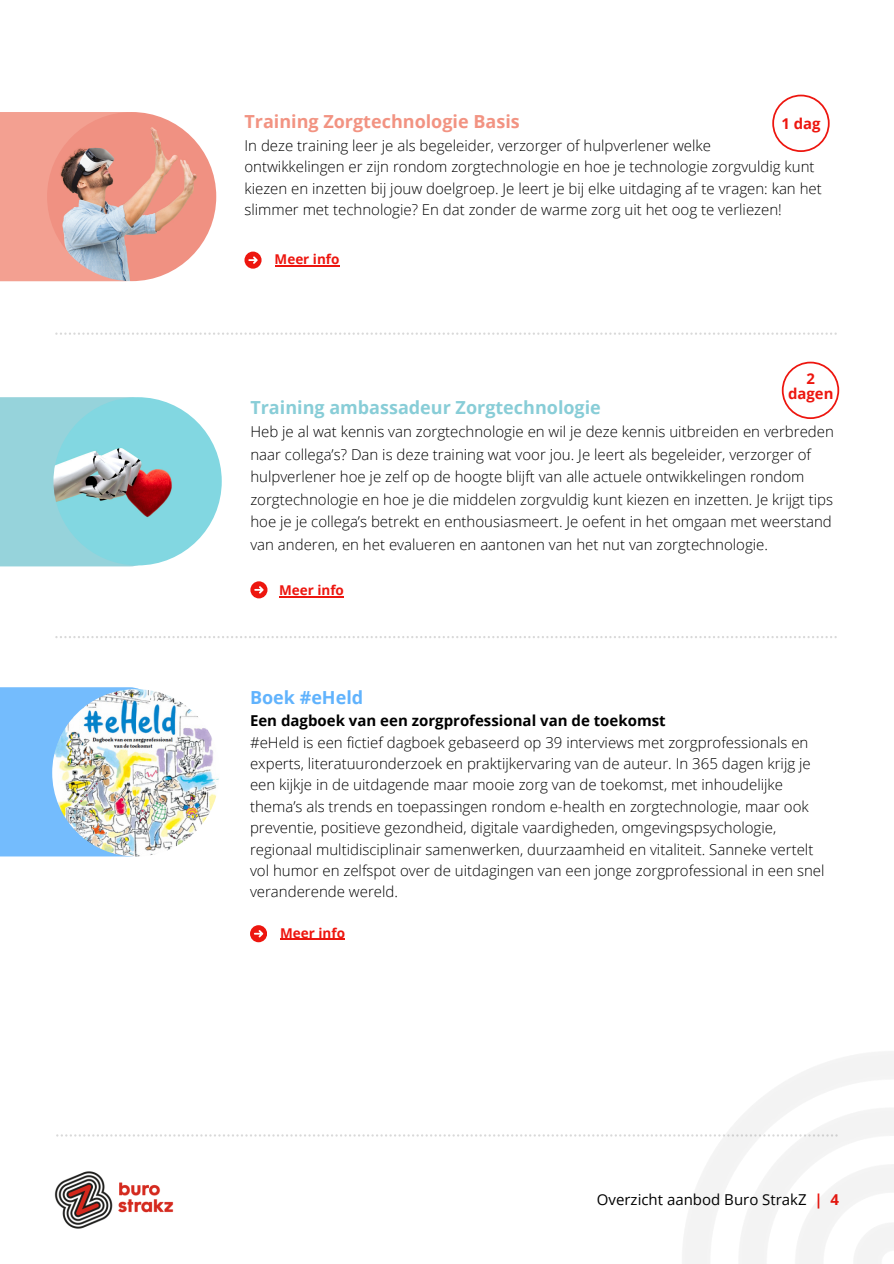
<style>
.page{position:relative;width:894px;height:1264px;background:#fff}
.page>*{position:absolute;margin:0;border:0;box-sizing:border-box;transform-origin:0 0}
.t1{font:700 18px "Open Sans";color:#88cdd7}
.t2{font:700 18px "Open Sans";color:#f29382}
.t3{font:700 18px "Open Sans";color:#61b3fd}
.t4{font:300 15px/21.3px "Open Sans";color:#000}
.t5{font:700 15px "Open Sans";color:#000}
.t6{font:15px "Open Sans";color:#000}
.t7{font:700 14.85px/14.7px "Open Sans";color:#ed160f;text-align:center}
.t8{font:700 13.5px "Open Sans";color:#ed160f}
.s1{font-weight:700;color:#ed160f}
</style>
<div class="page">
<img style="left:54px;top:1171px;width:120px;height:58px">
<svg style="left:56px;top:1134px;width:620px;height:2px"></svg>
<svg style="left:55px;top:636px;width:781px;height:2px"></svg>
<img style="left:678px;top:1052px;width:215px;height:211px">
<div style="left:0;top:112px;width:150px;height:169px;background:#f3a091"></div>
<div style="left:244px;top:251px;width:17px;height:17px;background:#ed160f;border-radius:50%"></div>
<svg style="left:248px;top:256px;width:9px;height:8px"></svg>
<hr style="left:274px;top:265px;width:65px;height:1px;background:#ed160f">
<img style="left:47px;top:112px;width:169px;height:169px;border-radius:50%">
<svg style="left:772px;top:94px;width:58px;height:58px"></svg>
<div style="left:250px;top:581px;width:17px;height:17px;background:#ed160f;border-radius:50%"></div>
<svg style="left:254px;top:586px;width:9px;height:7px"></svg>
<hr style="left:279px;top:596px;width:65px;height:1px;background:#ed160f">
<svg style="left:0;top:332px;width:839px;height:234px"></svg>
<div style="left:0;top:687px;width:157px;height:169px;background:#74bcfd"></div>
<div style="left:250px;top:925px;width:17px;height:17px;background:#ed160f;border-radius:50%"></div>
<svg style="left:254px;top:930px;width:9px;height:7px"></svg>
<hr style="left:280px;top:938px;width:65px;height:2px;background:#ed160f">
<img style="left:52px;top:689px;width:167px;height:167px;border-radius:50%">
<p class="t2" style="left:244px;top:109px;width:277px">Training Zorgtechnologie Basis</p>
<p class="t4" style="left:244px;top:134px;width:578px">In deze training leer je als begeleider, verzorger of hulpverlener welke<br>ontwikkelingen er zijn rondom zorgtechnologie en hoe je technologie zorgvuldig kunt kiezen en inzetten bij jouw doelgroep. Je leert je bij elke uitdaging af te vragen: kan het slimmer met technologie? En dat zonder de warme zorg uit het oog te verliezen!</p>
<p class="t8" style="left:274px;top:250px;width:66px">Meer info</p>
<h2 class="t7" style="left:781px;top:116px;width:41px">1 dag</h2>
<p class="t7" style="left:788px;top:371px;width:47px">2 dagen</p>
<p class="t1" style="left:250px;top:394px;width:352px">Training ambassadeur Zorgtechnologie</p>
<p class="t4" style="left:250px;top:420px;width:585px;line-height:22.5px">Heb je al wat kennis van zorgtechnologie en wil je deze kennis uitbreiden en verbreden naar collega’s? Dan is deze training wat voor jou. Je leert als begeleider, verzorger of hulpverlener hoe je zelf op de hoogte blijft van alle actuele ontwikkelingen rondom zorgtechnologie en hoe je die middelen zorgvuldig kunt kiezen en inzetten. Je krijgt tips hoe je je collega’s betrekt en enthousiasmeert. Je oefent in het omgaan met weerstand van anderen, en het evalueren en aantonen van het nut van zorgtechnologie.</p>
<p class="t8" style="left:279px;top:580px;width:66px">Meer info</p>
<h1 class="t3" style="left:250px;top:684px;width:115px">Boek #eHeld</h1>
<h1 class="t5" style="left:250px;top:710px;width:417px">Een dagboek van een zorgprofessional van de toekomst</h1>
<h2 class="t4" style="left:250px;top:731px;width:576px">#eHeld is een fictief dagboek gebaseerd op 39 interviews met zorgprofessionals en experts, literatuuronderzoek en praktijkervaring van de auteur. In 365 dagen krijg je een kijkje in de uitdagende maar mooie zorg van de toekomst, met inhoudelijke thema’s als trends en toepassingen rondom e-health en zorgtechnologie, maar ook preventie, positieve gezondheid, digitale vaardigheden, omgevingspsychologie, regionaal multidisciplinair samenwerken, duurzaamheid en vitaliteit. Sanneke vertelt vol humor en zelfspot over de uitdagingen van een jonge zorgprofessional in een snel veranderende wereld.</h2>
<p class="t8" style="left:280px;top:923px;width:66px">Meer info</p>
<p class="t6" style="left:596px;top:1189px;width:244px">Overzicht aanbod Buro StrakZ <span class="s1">| 4</span></p>
</div>
